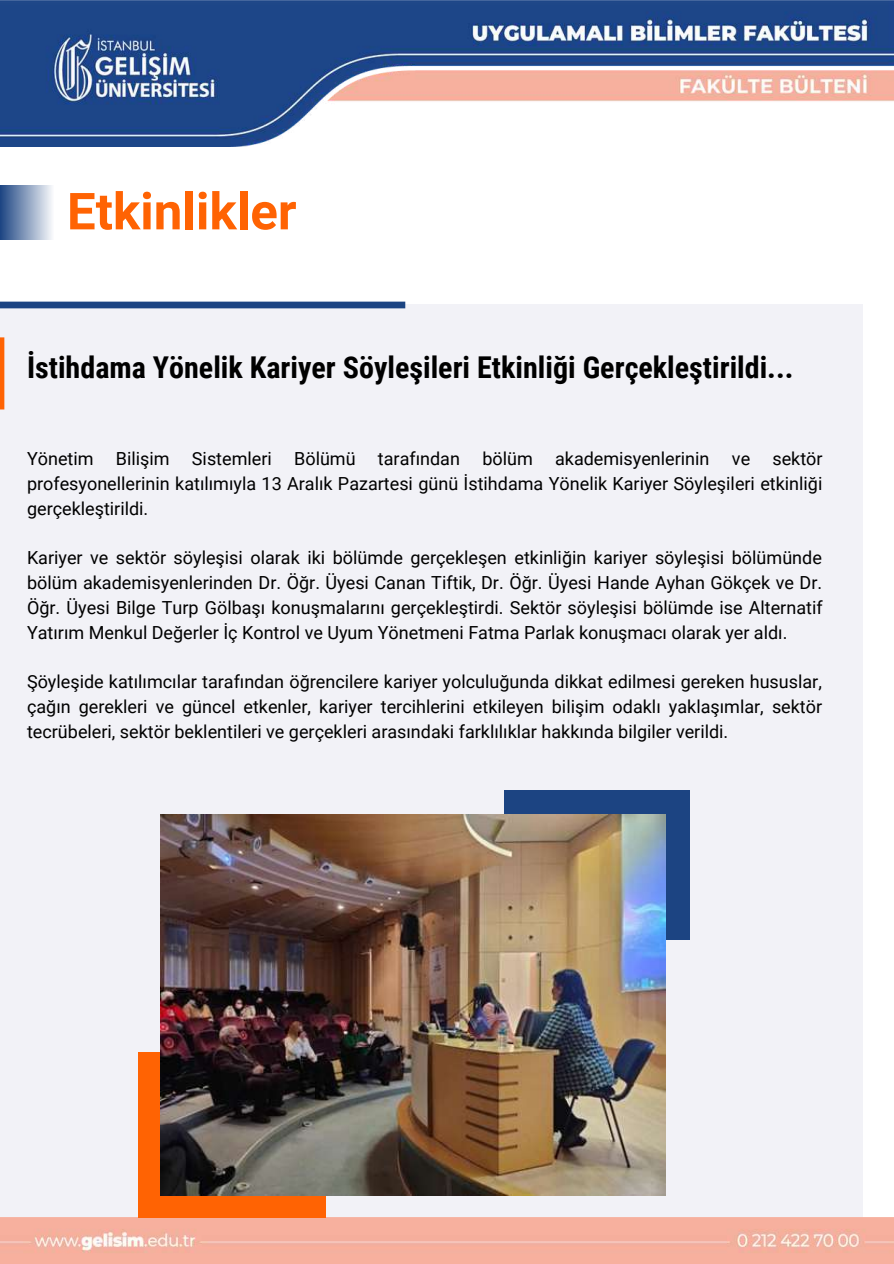
<style>
.page{position:relative;width:894px;height:1264px;background:#fff}
.page>*{position:absolute;margin:0;border:0;box-sizing:border-box;transform-origin:0 0}
.t1{font:700 51px "Roboto";color:#ff6303}
.t2{font:700 30px "Roboto Condensed";color:#000}
.t3{font:18px/24.8px "Roboto";color:#000;text-align:justify}
</style>
<div class="page">
<div style="left:0;top:304px;width:861px;height:937px;background:#f2f2f7"></div>
<svg style="left:0;top:301px;width:405px;height:7px;background:#30548d"></svg>
<svg style="left:0;top:337px;width:4px;height:72px"></svg>
<div style="left:0;top:185px;width:54px;height:55px;background:linear-gradient(to right,#1d4583,#f7f8fb)"></div>
<img style="left:0;top:0;width:893px;height:146px">
<img style="left:0;top:1217px;width:893px;height:46px">
<div style="left:504px;top:790px;width:185px;height:150px;background:#1c4482"></div>
<div style="left:138px;top:1052px;width:187px;height:165px;background:#ff6303"></div>
<img style="left:160px;top:814px;width:505px;height:381px">
<h1 class="t1" style="left:67px;top:182px;width:231px">Etkinlikler</h1>
<h2 class="t2" style="left:27px;top:350px;width:767px">İstihdama Yönelik Kariyer Söyleşileri Etkinliği Gerçekleştirildi...</h2>
<p class="t3" style="left:27px;top:446px;width:796px">Yönetim Bilişim Sistemleri Bölümü tarafından bölüm akademisyenlerinin ve sektör profesyonellerinin katılımıyla 13 Aralık Pazartesi günü İstihdama Yönelik Kariyer Söyleşileri etkinliği gerçekleştirildi.</p>
<p class="t3" style="left:27px;top:546px;width:796px">Kariyer ve sektör söyleşisi olarak iki bölümde gerçekleşen etkinliğin kariyer söyleşisi bölümünde bölüm akademisyenlerinden Dr. Öğr. Üyesi Canan Tiftik, Dr. Öğr. Üyesi Hande Ayhan Gökçek ve Dr.<br>Öğr. Üyesi Bilge Turp Gölbaşı konuşmalarını gerçekleştirdi. Sektör söyleşisi bölümde ise Alternatif Yatırım Menkul Değerler İç Kontrol ve Uyum Yönetmeni Fatma Parlak konuşmacı olarak yer aldı.</p>
<p class="t3" style="left:27px;top:669px;width:796px">Şöyleşide katılımcılar tarafından öğrencilere kariyer yolculuğunda dikkat edilmesi gereken hususlar, çağın gerekleri ve güncel etkenler, kariyer tercihlerini etkileyen bilişim odaklı yaklaşımlar, sektör tecrübeleri, sektör beklentileri ve gerçekleri arasındaki farklılıklar hakkında bilgiler verildi.</p>
</div>
